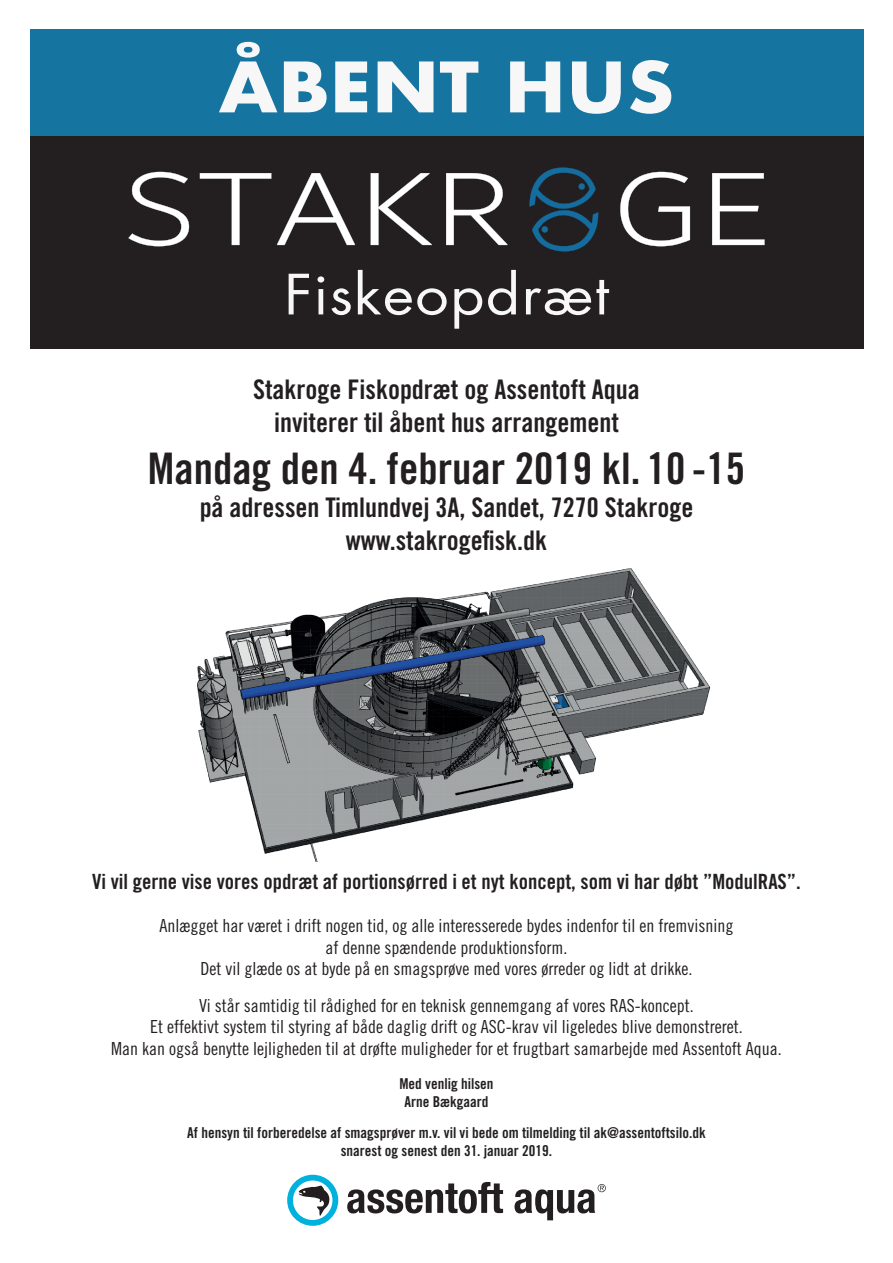
<style>
.page{position:relative;width:893px;height:1263px;background:#fff}
.page>*{position:absolute;margin:0;border:0;box-sizing:border-box;transform-origin:0 0}
.t1{font:700 67.5px "Futura";color:#f7f7f8;scale:1.1 1}
.t2{font:54px "Futura";letter-spacing:.025em;color:#f7f7f8;scale:1.1 1}
.t3{font:43.5px "Trade Gothic Bold Cond Twenty";color:#231f20}
.t4{font:27px "Trade Gothic Bold Cond Twenty";color:#231f20}
.t5{font:21px "Trade Gothic Bold Cond Twenty";color:#231f20}
.t6{font:18px "Trade Gothic Cond Eighteen";color:#231f20}
.t7{font:15px "Trade Gothic Bold Cond Twenty";color:#231f20}
</style>
<div class="page">
<img style="left:197px;top:568px;width:514px;height:293px">
<div style="left:30px;top:136px;width:833px;height:213px;background:#231f20"></div>
<svg style="left:128px;top:172px;width:637px;height:74px"></svg>
<svg style="left:529px;top:167px;width:70px;height:85px"></svg>
<div style="left:30px;top:30px;width:833px;height:106px;background:#1674a1"></div>
<svg style="left:347px;top:1182px;width:156px;height:31px"></svg>
<svg style="left:515px;top:1184px;width:91px;height:36px"></svg>
<svg style="left:287px;top:1175px;width:51px;height:51px"></svg>
<p class="t1" style="left:218px;top:38px;width:416px">ÅBENT HUS</p>
<p class="t2" style="left:284px;top:257px;width:297px">Fiskeopdræt</p>
<p class="t4" style="left:253px;top:373px;width:388px">Stakroge Fiskopdræt og Assentoft Aqua</p>
<p class="t4" style="left:274px;top:405px;width:346px">inviterer til åbent hus arrangement</p>
<p class="t3" style="left:148px;top:442px;width:599px">Mandag den 4. februar 2019 kl. 10 -15</p>
<p class="t4" style="left:200px;top:491px;width:495px">på adressen Timlundvej 3A, Sandet, 7270 Stakroge</p>
<p class="t4" style="left:346px;top:524px;width:203px">www.stakrogefisk.dk</p>
<p class="t5" style="left:92px;top:869px;width:710px">Vi vil gerne vise vores opdræt af portionsørred i et nyt koncept, som vi har døbt ”ModulRAS”.</p>
<p class="t6" style="left:160px;top:915px;width:575px">Anlægget har været i drift nogen tid, og alle interesserede bydes indenfor til en fremvisning</p>
<p class="t6" style="left:325px;top:936px;width:243px">af denne spændende produktionsform.</p>
<p class="t6" style="left:201px;top:958px;width:493px">Det vil glæde os at byde på en smagsprøve med vores ørreder og lidt at drikke.</p>
<p class="t6" style="left:199px;top:994px;width:496px">Vi står samtidig til rådighed for en teknisk gennemgang af vores RAS-koncept.</p>
<p class="t6" style="left:150px;top:1016px;width:594px">Et effektivt system til styring af både daglig drift og ASC-krav vil ligeledes blive demonstreret.</p>
<p class="t6" style="left:111px;top:1038px;width:672px">Man kan også benytte lejligheden til at drøfte muligheder for et frugtbart samarbejde med Assentoft Aqua.</p>
<p class="t7" style="left:399px;top:1075px;width:96px">Med venlig hilsen</p>
<p class="t7" style="left:404px;top:1093px;width:86px">Arne Bækgaard</p>
<p class="t7" style="left:187px;top:1124px;width:520px">Af hensyn til forberedelse af smagsprøver m.v. vil vi bede om tilmelding til ak@assentoftsilo.dk</p>
<p class="t7" style="left:341px;top:1142px;width:213px">snarest og senest den 31. januar 2019.</p>
</div>
